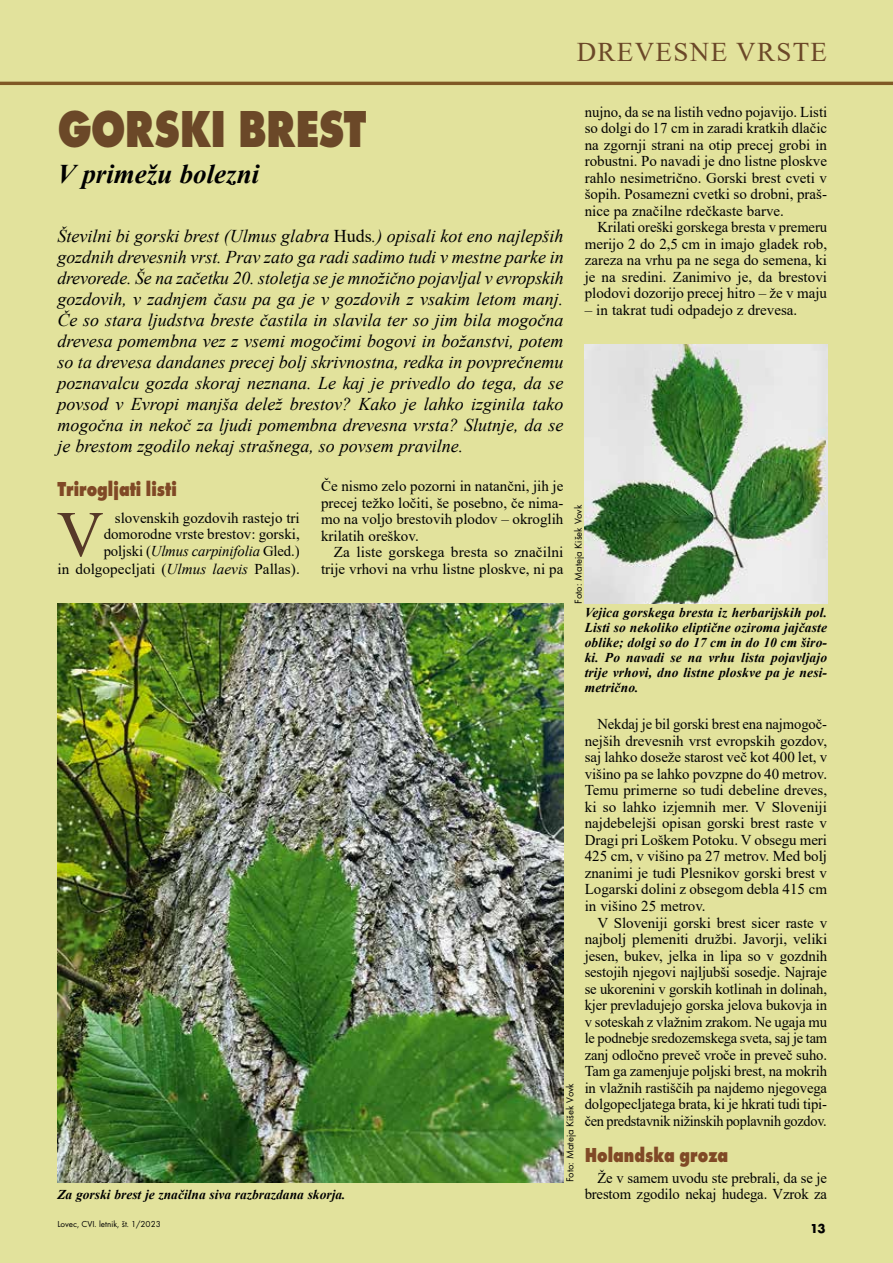
<style>
.page{position:relative;width:893px;height:1263px;background:#e2e29c}
.page>*{position:absolute;margin:0;border:0;box-sizing:border-box;transform-origin:0 0}
.t1{font:64.8px "Times New Roman";color:#563928}
.t2{font:700 54px "Futura TEE Extr";letter-spacing:-.03em;color:#6b4828;scale:.8 1}
.t3{font:italic 700 27px "Times New Roman";color:#000}
.t4{font:27px "Times New Roman";letter-spacing:.05em;color:#6b4828}
.t5{font:700 21px "Futura TEE Extr";color:#804926;scale:.8 1}
.t6{font:italic 18px/21px "Times New Roman";color:#000;text-align:justify}
.t7{font:15px/16.5px "Times New Roman";color:#000;text-align:justify}
.t8{font:italic 700 13.5px/15px "Times New Roman";letter-spacing:.01em;color:#000;text-align:justify}
.t9{font:700 13.5px "Futura TEE";color:#000}
.t10{font:10.5px "Futura TEE";color:#000}
.t11{font:9px "Futura TEE";color:#000}
.s1{font-style:normal}
.s2{font-style:italic}
</style>
<div class="page">
<hr style="left:0;top:82px;width:893px;height:3px;background:#805926">
<img style="left:57px;top:604px;width:506px;height:578px">
<img style="left:585px;top:344px;width:242px;height:260px">
<h3 class="t4" style="left:577px;top:33px;width:252px">DREVESNE VRSTE</h3>
<h2 class="t2" style="left:57px;top:96px;width:387px">GORSKI BREST</h2>
<h3 class="t3" style="left:57px;top:155px;width:203px">V primežu bolezni</h3>
<p class="t6" style="left:57px;top:225px;width:508px">Številni bi gorski brest (Ulmus glabra <span class="s1">Huds</span>.) opisali kot eno najlepših gozdnih drevesnih vrst. Prav zato ga radi sadimo tudi v mestne parke in drevorede. Še na začetku 20. stoletja se je množično pojavljal v evropskih gozdovih, v zadnjem času pa ga je v gozdovih z vsakim letom manj.<br>Če so stara ljudstva breste častila in slavila ter so jim bila mogočna drevesa pomembna vez z vsemi mogočimi bogovi in božanstvi, potem so ta drevesa dandanes precej bolj skrivnostna, redka in povprečnemu poznavalcu gozda skoraj neznana. Le kaj je privedlo do tega, da se povsod v Evropi manjša delež brestov? Kako je lahko izginila tako mogočna in nekoč za ljudi pomembna drevesna vrsta? Slutnje, da se je brestom zgodilo nekaj strašnega, so povsem pravilne.</p>
<h3 class="t5" style="left:57px;top:477px;width:151px">Trirogljati listi</h3>
<h1 class="t1" style="left:57px;top:488px;width:48px">V</h1>
<p class="t7" style="left:104px;top:509px;width:198px;text-indent:11px">slovenskih gozdovih rastejo tri domorodne vrste brestov: gorski, poljski (<span class="s2">Ulmus carpinifolia</span> Gled.)</p>
<p class="t7" style="left:57px;top:560px;width:244px">in dolgopecljati (<span class="s2">Ulmus laevis</span> Pallas).</p>
<p class="t7" style="left:321px;top:477px;width:244px">Če nismo zelo pozorni in natančni, jih je precej težko ločiti, še posebno, če nima&shy;mo na voljo brestovih plodov – okroglih krilatih oreškov.</p>
<p class="t7" style="left:321px;top:544px;width:244px;text-align:right">Za liste gorskega bresta so značilni trije vrhovi na vrhu listne ploskve, ni pa</p>
<p class="t7" style="left:585px;top:103px;width:244px">nujno, da se na listih vedno pojavijo. Listi so dolgi do 17 cm in zaradi kratkih dlačic na zgornji strani na otip precej grobi in robustni. Po navadi je dno listne ploskve rahlo nesimetrično. Gorski brest cveti v šopih. Posamezni cvetki so drobni, praš&shy;nice pa značilne rdečkaste barve.</p>
<p class="t7" style="left:585px;top:218px;width:244px;text-indent:13px">Krilati oreški gorskega bresta v premeru merijo 2 do 2,5 cm in imajo gladek rob, zareza na vrhu pa ne sega do semena, ki je na sredini. Zanimivo je, da brestovi plodovi dozorijo precej hitro – že v maju</p>
<p class="t7" style="left:585px;top:301px;width:214px">– in takrat tudi odpadejo z drevesa.</p>
<p class="t10" style="left:572px;top:604px;width:100px;rotate:-90deg">Foto: Mateja Kišek Vovk</p>
<p class="t8" style="left:57px;top:1187px;width:290px">Za gorski brest je značilna siva razbrazdana skorja.</p>
<p class="t11" style="left:57px;top:1219px;width:105px">Lovec, CVI. letnik, št. 1/2023</p>
<p class="t8" style="left:585px;top:605px;width:244px">Vejica gorskega bresta iz herbarijskih pol.<br>Listi so nekoliko eliptične oziroma jajčaste oblike; dolgi so do 17 cm in do 10 cm širo&shy;ki. Po navadi se na vrhu lista pojavljajo trije vrhovi, dno listne ploskve pa je nesi&shy;metrično.</p>
<p class="t7" style="left:585px;top:715px;width:244px;text-indent:13px">Nekdaj je bil gorski brest ena najmogoč&shy;nejših drevesnih vrst evropskih gozdov, saj lahko doseže starost več kot 400 let, v višino pa se lahko povzpne do 40 metrov.<br>Temu primerne so tudi debeline dreves, ki so lahko izjemnih mer. V Sloveniji najdebelejši opisan gorski brest raste v Dragi pri Loškem Potoku. V obsegu meri 425 cm, v višino pa 27 metrov. Med bolj znanimi je tudi Plesnikov gorski brest v Logarski dolini z obsegom debla 415 cm in višino 25 metrov.</p>
<p class="t7" style="left:585px;top:914px;width:244px;text-indent:13px">V Sloveniji gorski brest sicer raste v najbolj plemeniti družbi. Javorji, veliki jesen, bukev, jelka in lipa so v gozdnih sestojih njegovi najljubši sosedje. Najraje se ukorenini v gorskih kotlinah in dolinah, kjer prevladujejo gorska jelova bukovja in v soteskah z vlažnim zrakom. Ne ugaja mu le podnebje sredozemskega sveta, saj je tam zanj odločno preveč vroče in preveč suho.<br>Tam ga zamenjuje poljski brest, na mokrih in vlažnih rastiščih pa najdemo njegovega dolgopecljatega brata, ki je hkrati tudi tipi&shy;čen predstavnik nižinskih poplavnih gozdov.</p>
<h3 class="t5" style="left:585px;top:1142px;width:181px">Holandska groza</h3>
<p class="t7" style="left:585px;top:1169px;width:244px;text-align:right">Že v samem uvodu ste prebrali, da se je brestom zgodilo nekaj hudega. Vzrok za</p>
<p class="t10" style="left:564px;top:1182px;width:100px;rotate:-90deg">Foto: Mateja Kišek Vovk</p>
<p class="t9" style="left:810px;top:1220px;width:17px">13</p>
</div>
